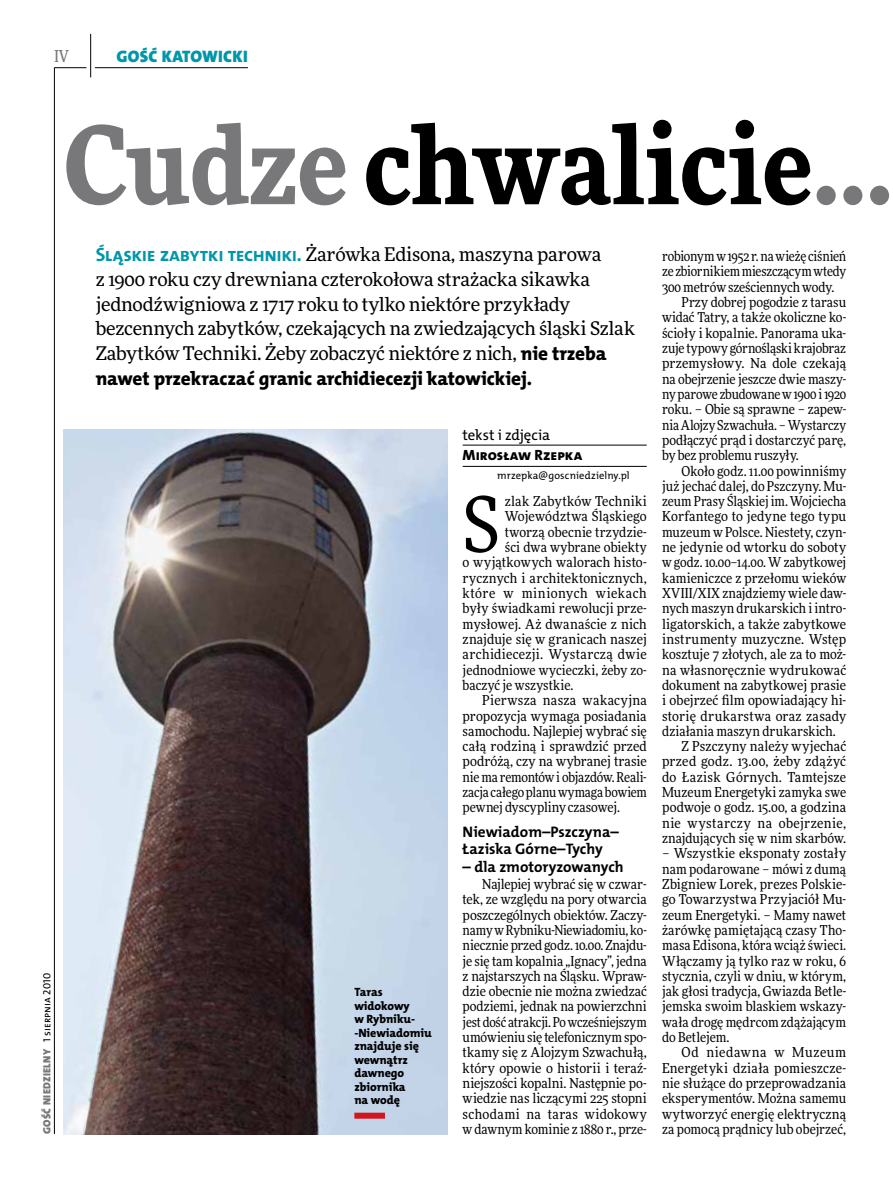
<style>
.page{position:relative;width:893px;height:1191px;background:#fff}
.page>*{position:absolute;margin:0;border:0;box-sizing:border-box;transform-origin:0 0}
.t1{font:900 108px "Freeday Narrow";color:#000}
.t2{font:76.95px "Freeday Narrow News";color:#000}
.t3{font:19.35px "The Mix HP8 Ex Bld";letter-spacing:-.01em;color:#000}
.t4{font:18.9px/24.9px "Freeday News";letter-spacing:-.015em;color:#000}
.t5{font:16.65px "The Mix HP9 Blk";letter-spacing:.02em;color:#0096aa}
.t6{font:500 16.5px "Freeday Narrow";color:#787779;scale:.9 1}
.t7{font:15.3px/17.7px "The Mix HP7 Bld";color:#000}
.t8{font:14.85px "The Mix HP8 Ex Bld";letter-spacing:.01em;color:#000}
.t9{font:14.85px "The Mix HP5 Plain";letter-spacing:-.01em;color:#000}
.t10{font:13.65px/15.3px "Freeday Narrow News";letter-spacing:.005em;color:#000;text-align:justify}
.t11{font:13.65px "Freeday Narrow News";letter-spacing:-.015em;color:#000}
.t12{font:13.65px "Freeday Narrow News";letter-spacing:.025em;color:#000}
.t13{font:13.65px "Freeday Narrow News";letter-spacing:.03em;color:#000}
.t14{font:13.65px "Freeday Narrow News";letter-spacing:.035em;color:#000}
.t15{font:12px/13.5px "The Mix HP8 Ex Bld";letter-spacing:-.005em;color:#000}
.t16{font:10.5px "The Mix HP9 Blk";letter-spacing:.025em;color:#787779}
.t17{font:10.5px "The Mix HP5 Plain";letter-spacing:.005em;color:#000}
.s1{font-family:"The Mix HP5 Plain";color:#000}
.s2{color:#787779}
.s3{font-family:"The Mix HP7 Bld";font-size:19.35px;color:#0096aa}
.s4{font-family:"The Mix HP8 Ex Bld";font-size:19.35px}
</style>
<div class="page">
<hr style="left:54px;top:67px;width:1px;height:1067px;background:#000">
<hr style="left:90px;top:34px;width:1px;height:43px;background:#000">
<hr style="left:54px;top:67px;width:32px;height:1px;background:#000">
<hr style="left:95px;top:67px;width:153px;height:1px;background:#000">
<hr style="left:463px;top:445px;width:184px;height:1px;background:#000">
<hr style="left:463px;top:466px;width:184px;height:1px;background:#000">
<img style="left:64px;top:429px;width:383px;height:705px">
<div style="left:354px;top:1112px;width:31px;height:6px;background:#d3151f"></div>
<p class="t6" style="left:54px;top:46px;width:17px">IV</p>
<p class="t5" style="left:117px;top:46px;width:133px">GOŚĆ KATOWICKI</p>
<p class="t16" style="left:40px;top:1134px;width:162px;rotate:-90deg">GOŚĆ NIEDZIELNY <span class="s1">1 sierpnia 2010</span></p>
<h1 class="t1" style="left:64px;top:95px;width:831px"><span class="s2">Cudze</span> chwalicie<span class="s2">…</span></h1>
<p class="t4" style="left:96px;top:241px;width:541px"><span class="s3">Śląskie zabytki techniki.</span> Żarówka Edisona, maszyna parowa<br>z 1900 roku czy drewniana czterokołowa strażacka sikawka jednodźwigniowa z 1717 roku to tylko niektóre przykłady bezcennych zabytków, czekających na zwiedzających śląski Szlak Zabytków Techniki. Żeby zobaczyć niektóre z nich, <span class="s4">nie trzeba</span></p>
<h3 class="t3" style="left:96px;top:366px;width:438px">nawet przekraczać granic archidiecezji katowickiej.</h3>
<p class="t9" style="left:463px;top:426px;width:89px">tekst i zdjęcia</p>
<p class="t8" style="left:463px;top:446px;width:121px">Mirosław Rzepka</p>
<p class="t17" style="left:497px;top:469px;width:134px">mrzepka@goscniedzielny.pl</p>
<p class="t11" style="left:662px;top:248px;width:186px">robionym w 1952 r. na wieżę ciśnień</p>
<p class="t11" style="left:662px;top:263px;width:186px">ze zbiornikiem mieszczącym wtedy</p>
<p class="t10" style="left:662px;top:279px;width:174px">300 metrów sześciennych wody.</p>
<p class="t10" style="left:682px;top:294px;width:166px">Przy dobrej pogodzie z tarasu</p>
<p class="t10" style="left:662px;top:310px;width:186px">widać Tatry, a także okoliczne ko-</p>
<p class="t10" style="left:662px;top:325px;width:186px">ścioły i kopalnie. Panorama uka-</p>
<p class="t11" style="left:662px;top:340px;width:186px">zuje typowy górnośląski krajobraz</p>
<p class="t10" style="left:662px;top:356px;width:186px">przemysłowy. Na dole czekają</p>
<p class="t10" style="left:662px;top:371px;width:186px">na obejrzenie jeszcze dwie maszy-</p>
<p class="t11" style="left:662px;top:386px;width:186px">ny parowe zbudowane w 1900 i 1920</p>
<p class="t10" style="left:662px;top:401px;width:186px">roku. – Obie są sprawne – zapew-</p>
<p class="t10" style="left:662px;top:417px;width:186px">nia Alojzy Szwachuła. – Wystarczy</p>
<p class="t10" style="left:662px;top:432px;width:186px">podłączyć prąd i dostarczyć parę,</p>
<p class="t10" style="left:662px;top:447px;width:138px">by bez problemu ruszyły.</p>
<p class="t10" style="left:682px;top:463px;width:166px">Około godz. 11.00 powinniśmy</p>
<p class="t10" style="left:662px;top:478px;width:186px">już jechać dalej, do Pszczyny. Mu-</p>
<p class="t10" style="left:662px;top:493px;width:186px">zeum Prasy Śląskiej im. Wojciecha</p>
<p class="t10" style="left:662px;top:509px;width:186px">Korfantego to jedyne tego typu</p>
<p class="t10" style="left:662px;top:524px;width:186px">muzeum w Polsce. Niestety, czyn-</p>
<p class="t10" style="left:662px;top:539px;width:186px">ne jedynie od wtorku do soboty</p>
<p class="t10" style="left:662px;top:555px;width:186px">w godz. 10.00–14.00. W zabytkowej</p>
<p class="t10" style="left:662px;top:570px;width:186px">kamieniczce z przełomu wieków</p>
<p class="t10" style="left:662px;top:585px;width:186px">XVIII/XIX znajdziemy wiele daw-</p>
<p class="t10" style="left:662px;top:600px;width:186px">nych maszyn drukarskich i intro-</p>
<p class="t10" style="left:662px;top:616px;width:186px">ligatorskich, a także zabytkowe</p>
<p class="t10" style="left:662px;top:631px;width:186px">instrumenty muzyczne. Wstęp</p>
<p class="t10" style="left:662px;top:646px;width:186px">kosztuje 7 złotych, ale za to moż-</p>
<p class="t10" style="left:662px;top:662px;width:186px">na własnoręcznie wydrukować</p>
<p class="t10" style="left:662px;top:677px;width:186px">dokument na zabytkowej prasie</p>
<p class="t10" style="left:662px;top:692px;width:186px">i obejrzeć film opowiadający hi-</p>
<p class="t10" style="left:662px;top:708px;width:186px">storię drukarstwa oraz zasady</p>
<p class="t10" style="left:662px;top:723px;width:175px">działania maszyn drukarskich.</p>
<p class="t10" style="left:682px;top:738px;width:166px">Z Pszczyny należy wyjechać</p>
<p class="t10" style="left:662px;top:754px;width:186px">przed godz. 13.00, żeby zdążyć</p>
<p class="t10" style="left:662px;top:769px;width:186px">do Łazisk Górnych. Tamtejsze</p>
<p class="t10" style="left:662px;top:784px;width:186px">Muzeum Energetyki zamyka swe</p>
<p class="t10" style="left:662px;top:799px;width:186px">podwoje o godz. 15.00, a godzina</p>
<p class="t13" style="left:662px;top:814px;width:186px">nie wystarczy na obejrzenie,</p>
<p class="t10" style="left:662px;top:830px;width:186px">znajdujących się w nim skarbów.</p>
<p class="t10" style="left:662px;top:845px;width:186px">– Wszystkie eksponaty zostały nam podarowane – mówi z dumą Zbigniew Lorek, prezes Polskie&shy;go Towarzystwa Przyjaciół Mu&shy;zeum Energetyki. – Mamy nawet żarówkę pamiętającą czasy Tho&shy;masa Edisona, która wciąż świeci.<br>Włączamy ją tylko raz w roku, 6 stycznia, czyli w dniu, w którym, jak głosi tradycja, Gwiazda Betle&shy;jemska swoim blaskiem wskazy&shy;wała drogę mędrcom zdążającym do Betlejem.</p>
<p class="t10" style="left:662px;top:1044px;width:186px;text-indent:20px">Od niedawna w Muzeum Energetyki działa pomieszcze&shy;nie służące do przeprowadzania eksperymentów. Można samemu wytworzyć energię elektryczną za pomocą prądnicy lub obejrzeć,</p>
<h2 class="t2" style="left:463px;top:477px;width:39px">S</h2>
<p class="t10" style="left:505px;top:493px;width:143px">zlak Zabytków Techniki</p>
<p class="t10" style="left:505px;top:509px;width:143px">Województwa Śląskiego</p>
<p class="t10" style="left:505px;top:524px;width:143px">tworzą obecnie trzydzie-</p>
<p class="t10" style="left:505px;top:539px;width:143px">ści dwa wybrane obiekty</p>
<p class="t10" style="left:463px;top:555px;width:186px">o wyjątkowych walorach histo-</p>
<p class="t10" style="left:463px;top:570px;width:186px">rycznych i architektonicznych,</p>
<p class="t14" style="left:463px;top:585px;width:186px">które w minionych wiekach</p>
<p class="t10" style="left:463px;top:600px;width:186px">były świadkami rewolucji prze-</p>
<p class="t10" style="left:463px;top:616px;width:186px">mysłowej. Aż dwanaście z nich</p>
<p class="t10" style="left:463px;top:631px;width:186px">znajduje się w granicach naszej</p>
<p class="t12" style="left:463px;top:646px;width:186px">archidiecezji. Wystarczą dwie</p>
<p class="t10" style="left:463px;top:662px;width:186px">jednodniowe wycieczki, żeby zo-</p>
<p class="t10" style="left:463px;top:677px;width:112px">baczyć je wszystkie.</p>
<p class="t12" style="left:482px;top:692px;width:166px">Pierwsza nasza wakacyjna</p>
<p class="t10" style="left:463px;top:708px;width:186px">propozycja wymaga posiadania</p>
<p class="t10" style="left:463px;top:723px;width:186px">samochodu. Najlepiej wybrać się</p>
<p class="t10" style="left:463px;top:738px;width:186px">całą rodziną i sprawdzić przed</p>
<p class="t10" style="left:463px;top:754px;width:186px">podróżą, czy na wybranej trasie</p>
<p class="t11" style="left:463px;top:768px;width:186px">nie ma remontów i objazdów. Reali-</p>
<p class="t10" style="left:463px;top:784px;width:186px">zacja całego planu wymaga bowiem</p>
<p class="t10" style="left:463px;top:799px;width:159px">pewnej dyscypliny czasowej.</p>
<p class="t7" style="left:463px;top:822px;width:158px">Niewiadom–Pszczyna–<br>Łaziska Górne–Tychy</p>
<p class="t7" style="left:463px;top:858px;width:163px">– dla zmotoryzowanych</p>
<p class="t10" style="left:463px;top:876px;width:186px;text-indent:20px">Najlepiej wybrać się w czwar&shy;tek, ze względu na pory otwarcia poszczególnych obiektów. Zaczy&shy;namy w Rybniku-Niewiadomiu, ko&shy;niecznie przed godz. 10.00. Znajdu&shy;je się tam kopalnia „Ignacy”, jedna z najstarszych na Śląsku. Wpraw&shy;dzie obecnie nie można zwiedzać podziemi, jednak na powierzchni jest dość atrakcji. Po wcześniejszym umówieniu się telefonicznym spo&shy;tkamy się z Alojzym Szwachułą, który opowie o historii i teraź&shy;niejszości kopalni. Następnie po&shy;wiedzie nas liczącymi 225 stopni schodami na taras widokowy w dawnym kominie z 1880 r., prze-</p>
<p class="t15" style="left:354px;top:985px;width:79px">Taras widokowy<br>w Rybniku--Niewiadomiu znajduje się wewnątrz dawnego zbiornika<br>na wodę</p>
</div>
